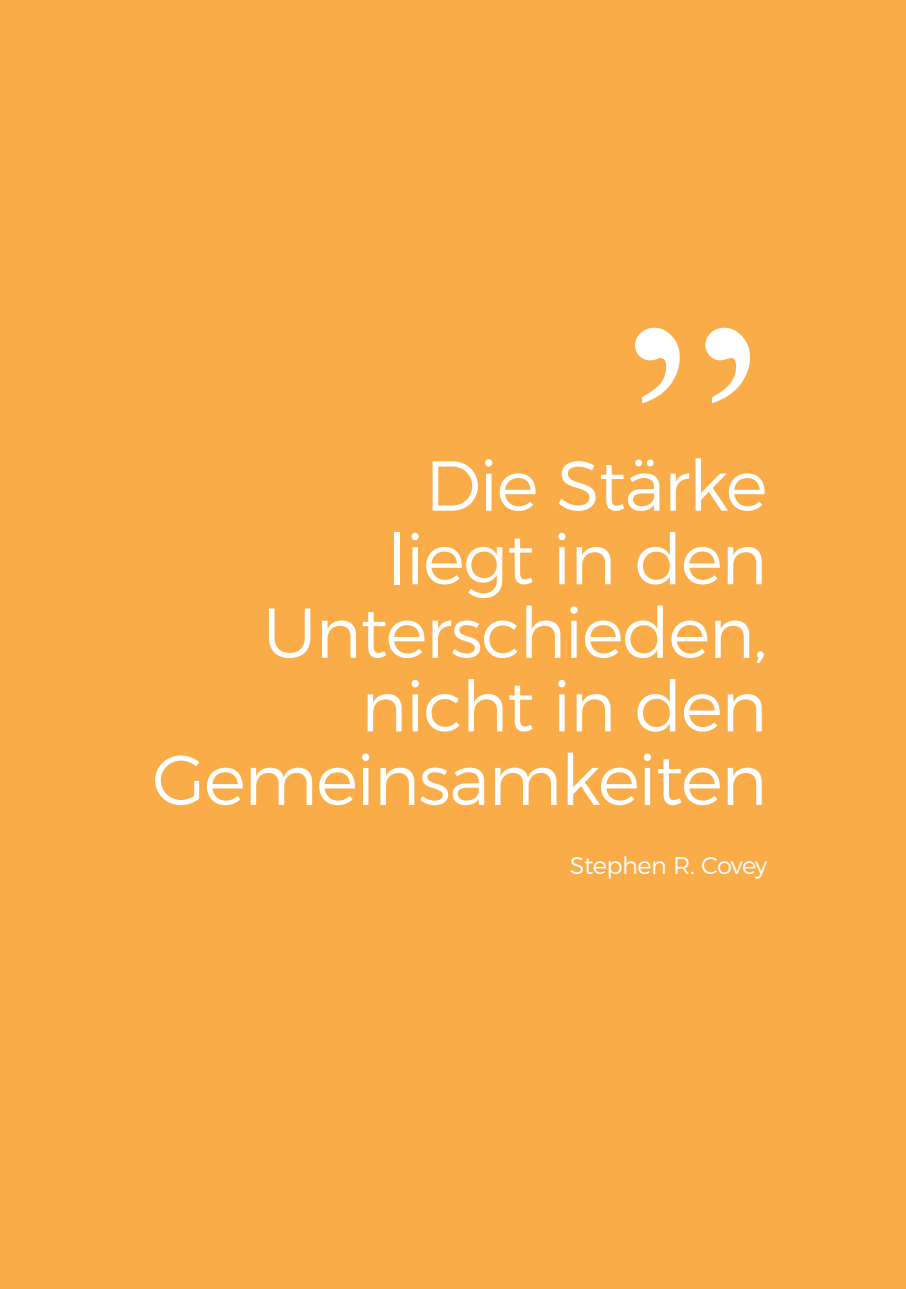
<style>
.page{position:relative;width:906px;height:1289px;background:#fff}
.page>*{position:absolute;margin:0;border:0;box-sizing:border-box;transform-origin:0 0}
.t1{font:300px "Times New Roman";color:#fff}
.t2{font:300 70.5px/73.5px "Montserrat";letter-spacing:-.02em;color:#fff;text-align:right}
.t3{font:300 24px "Montserrat";letter-spacing:-.025em;color:#fff}
</style>
<div class="page">
<div style="left:0;top:0;width:906px;height:1288px;background:#faac48"></div>
<h1 class="t1" style="left:625px;top:45px;width:135px">„</h1>
<p class="t2" style="left:152px;top:443px;width:616px">Die Stärke<br>liegt in den<br>Unterschieden, nicht in den<br>Gemeinsamkeiten</p>
<p class="t3" style="left:570px;top:846px;width:199px">Stephen R. Covey</p>
</div>
